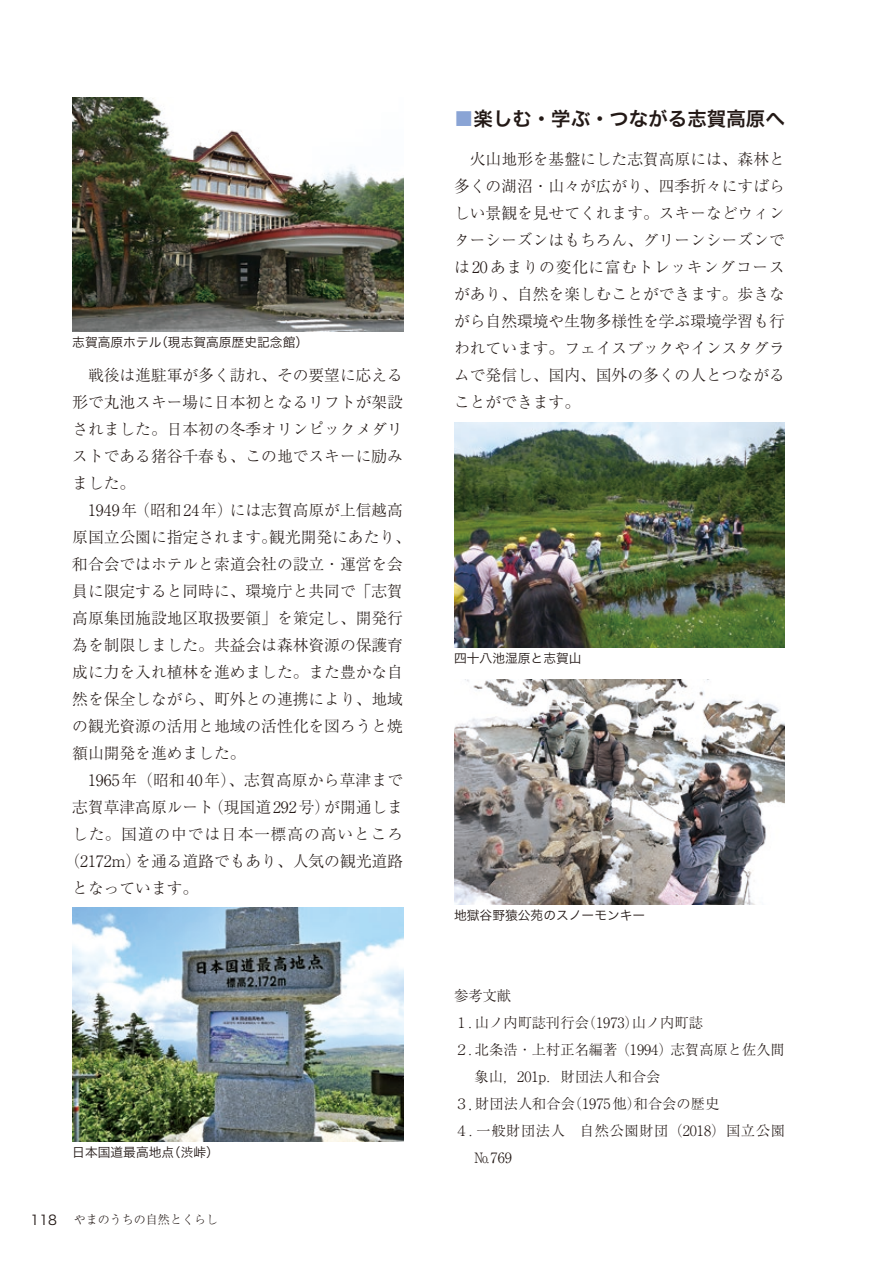
<style>
.page{position:relative;width:893px;height:1263px;background:#fff}
.page>*{position:absolute;margin:0;border:0;box-sizing:border-box;transform-origin:0 0}
.t1{font:19.5px "Hira Kaku Std N W6";color:#231916}
.t2{font:300 15.75px/27px "Ryumin Pr 5";color:#231916;text-align:justify}
.t3{font:300 15.75px "Ryumin Pr 5";letter-spacing:.055em;color:#231916}
.t4{font:300 14.25px/27px "Ryumin Pr 5";color:#231916}
.t5{font:300 14.25px "Ryumin Pr 5";letter-spacing:.04em;color:#231916}
.t6{font:13.5px "Hira Kaku Std N W3";color:#231916}
.t7{font:12.75px "Hira Kaku Std N W3";color:#231916}
.t8{font:300 12px "Ryumin Pr 5";color:#231916}
.s1{color:#8aa4d5}
.s2{font-size:15.75px}
</style>
<div class="page">
<img style="left:72px;top:97px;width:331px;height:234px">
<img style="left:72px;top:907px;width:331px;height:234px">
<img style="left:454px;top:679px;width:331px;height:225px">
<img style="left:454px;top:422px;width:331px;height:226px">
<p class="t7" style="left:72px;top:332px;width:237px">志賀高原ホテル（現志賀高原歴史記念館）</p>
<p class="t2" style="left:72px;top:360px;width:332px">　戦後は進駐軍が多く訪れ、その要望に応える</p>
<p class="t2" style="left:72px;top:387px;width:332px">形で丸池スキー場に日本初となるリフトが架設</p>
<p class="t2" style="left:72px;top:414px;width:332px">されました。日本初の冬季オリンピックメダリ</p>
<p class="t2" style="left:72px;top:441px;width:332px">ストである猪谷千春も、この地でスキーに励み</p>
<p class="t2" style="left:72px;top:468px;width:64px">ました。</p>
<p class="t2" style="left:72px;top:495px;width:332px">　1949年（昭和 24年）には志賀高原が上信越高</p>
<p class="t2" style="left:72px;top:522px;width:340px">原国立公園に指定されます。観光開発にあたり、</p>
<p class="t2" style="left:72px;top:549px;width:332px">和合会ではホテルと索道会社の設立・運営を会</p>
<p class="t2" style="left:72px;top:576px;width:332px">員に限定すると同時に、環境庁と共同で「志賀</p>
<p class="t2" style="left:72px;top:603px;width:332px">高原集団施設地区取扱要領」を策定し、開発行</p>
<p class="t2" style="left:72px;top:630px;width:332px">為を制限しました。共益会は森林資源の保護育</p>
<p class="t2" style="left:72px;top:657px;width:332px">成に力を入れ植林を進めました。また豊かな自</p>
<p class="t2" style="left:72px;top:684px;width:332px">然を保全しながら、町外との連携により、地域</p>
<p class="t2" style="left:72px;top:711px;width:332px">の観光資源の活用と地域の活性化を図ろうと焼</p>
<p class="t2" style="left:72px;top:738px;width:175px">額山開発を進めました。</p>
<p class="t2" style="left:72px;top:765px;width:332px">　1965年（昭和 40年）、志賀高原から草津まで</p>
<p class="t2" style="left:72px;top:792px;width:332px">志賀草津高原ルート（現国道 292号）が開通しま</p>
<p class="t3" style="left:72px;top:821px;width:332px">した。国道の中では日本一標高の高いところ</p>
<p class="t2" style="left:64px;top:846px;width:340px">（2172m）を通る道路でもあり、人気の観光道路</p>
<p class="t2" style="left:72px;top:873px;width:127px">となっています。</p>
<p class="t7" style="left:72px;top:1142px;width:148px">日本国道最高地点（渋峠）</p>
<p class="t6" style="left:30px;top:1209px;width:28px">118</p>
<p class="t8" style="left:74px;top:1210px;width:145px">やまのうちの自然とくらし</p>
<p class="t1" style="left:454px;top:103px;width:332px"><span class="s1">■</span>楽しむ・学ぶ・つながる志賀高原へ</p>
<p class="t2" style="left:454px;top:144px;width:332px">　火山地形を基盤にした志賀高原には、森林と多くの湖沼・山々が広がり、四季折々にすばらしい景観を見せてくれます。スキーなどウィンターシーズンはもちろん、グリーンシーズンでは20あまりの変化に富むトレッキングコースがあり、自然を楽しむことができます。歩きながら自然環境や生物多様性を学ぶ環境学習も行われています。フェイスブックやインスタグラムで発信し、国内、国外の多くの人とつながることができます。</p>
<p class="t7" style="left:454px;top:649px;width:129px">四十八池湿原と志賀山</p>
<p class="t7" style="left:454px;top:906px;width:193px">地獄谷野猿公苑のスノーモンキー</p>
<p class="t4" style="left:454px;top:981px;width:58px">参考文献</p>
<p class="t4" style="left:454px;top:1008px;width:250px">１. 山ノ内町誌刊行会（1973）山ノ内町誌</p>
<p class="t4" style="left:474px;top:1035px;width:312px;text-indent:-20px">２. 北条浩・上村正名編著（1994）志賀高原と佐久間象山，201p．財団法人和合会</p>
<p class="t4" style="left:454px;top:1089px;width:266px">３<span class="s2">.</span> 財団法人和合会（1975他）和合会の歴史</p>
<p class="t5" style="left:454px;top:1120px;width:346px">４．一般財団法人　自然公園財団（2018）国立公園　</p>
<p class="t4" style="left:474px;top:1143px;width:39px">№ 769</p>
</div>
